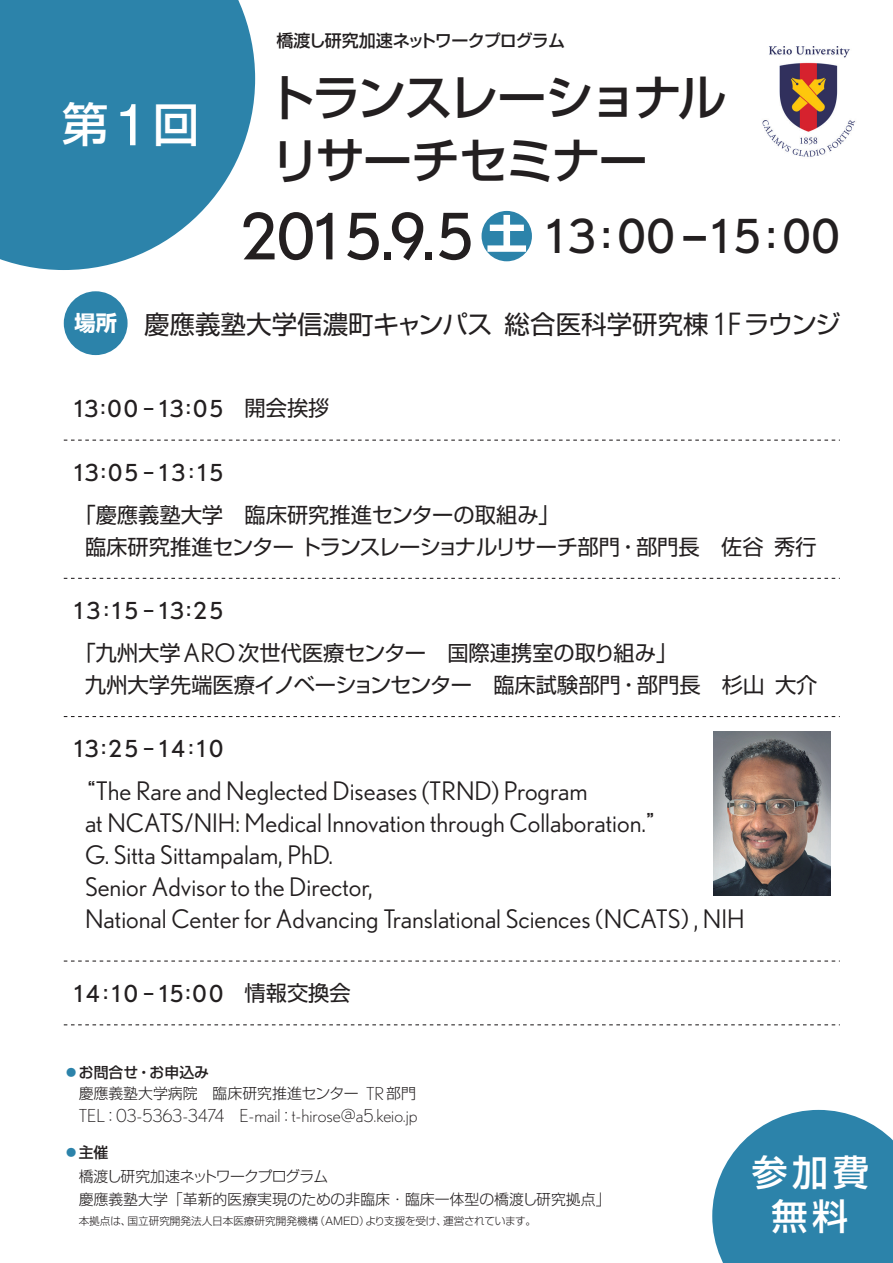
<style>
.page{position:relative;width:893px;height:1263px;background:#fff}
.page>*{position:absolute;margin:0;border:0;box-sizing:border-box;transform-origin:0 0}
.t1{font:500 48.9px/63.6px "Shin Go Pro";letter-spacing:-.055em;color:#231f20}
.t2{font:46.8px "Nobel";letter-spacing:.065em;color:#231f20}
.t3{font:500 46.8px "Shin Go Pro";color:#fff}
.t4{font:500 36.15px/43.3px "Shin Go Pro";color:#fff;text-align:center}
.t5{font:25.5px/32px "Nobel";color:#231f20}
.t6{font:25.5px "Shin Go Pro";color:#231f20}
.t7{font:23.4px "Nobel";letter-spacing:.105em;color:#231f20}
.t8{font:21.3px/32px "Shin Go Pro";color:#231f20}
.t9{font:700 21.3px "Shin Go Pro";color:#fff}
.t10{font:300 17.85px "Nobel";color:#231f20}
.t11{font:500 16.95px "Shin Go Pro";letter-spacing:-.05em;color:#231f20}
.t12{font:300 14.85px/22.4px "Shin Go Pro";color:#231f20}
.t13{font:500 14.85px "Shin Go Pro";color:#231f20}
.t14{font:300 10.65px "Shin Go Pro";color:#231f20}
.s1{font-family:"Helvetica";font-weight:400;font-size:58.5px}
.s2{font-size:63.75px}
.s3{font-family:"Shin Go Pro";font-weight:700;font-size:53.1px;color:#2c83aa}
.s4{font-family:"Nobel";font-size:30.6px}
.s5{font-size:19.2px}
.s6{font-family:"Nobel";font-size:25.5px}
.s7{font-family:"Shin Go Pro";font-size:21.3px}
.s8{color:#2c83aa}
.s9{font-family:"Nobel";font-size:17.85px}
.s10{font-family:"Shin Go Pro";font-size:14.85px}
</style>
<div class="page">
<svg style="left:0;top:0;width:255px;height:270px;background:#418fb2"></svg>
<svg style="left:712px;top:1110px;width:181px;height:153px;background:#4591b4"></svg>
<img style="left:713px;top:731px;width:117px;height:165px">
<svg style="left:64px;top:578px;width:776px;height:1px"></svg>
<svg style="left:64px;top:440px;width:776px;height:1px"></svg>
<svg style="left:64px;top:716px;width:776px;height:1px"></svg>
<svg style="left:64px;top:960px;width:776px;height:1px"></svg>
<svg style="left:64px;top:1024px;width:776px;height:1px"></svg>
<div style="left:64px;top:291px;width:64px;height:64px;background:#2c83aa;border-radius:50%"></div>
<img style="left:762px;top:47px;width:94px;height:110px">
<h2 class="t3" style="left:62px;top:86px;width:139px">第<span class="s1">1</span>回</h2>
<p class="t11" style="left:276px;top:26px;width:290px">橋渡し研究加速ネットワークプログラム</p>
<h1 class="t1" style="left:266px;top:60px;width:462px">トランスレーショナルリサーチセミナー</h1>
<h2 class="t2" style="left:241px;top:209px;width:601px"><span class="s2">2015.9.5</span><span class="s3">土</span> 13:00−15:00</h2>
<p class="t9" style="left:74px;top:306px;width:44px">場所</p>
<p class="t6" style="left:144px;top:303px;width:698px">慶應義塾大学信濃町キャンパス総合医科学研究棟 <span class="s4">1F</span>ラウンジ</p>
<p class="t7" style="left:74px;top:395px;width:150px">13:00 <span class="s5">−</span> 13:05</p>
<p class="t7" style="left:74px;top:459px;width:150px">13:05 <span class="s5">−</span> 13:15</p>
<p class="t8" style="left:244px;top:390px;width:87px">開会挨拶</p>
<p class="t8" style="left:85px;top:496px;width:733px;text-indent:-11px">「慶應義塾大学　臨床研究推進センターの取組み」<br>臨床研究推進センタートランスレーショナルリサーチ部門・部門長　佐谷秀行</p>
<p class="t7" style="left:74px;top:597px;width:150px">13:15 <span class="s5">−</span> 13:25</p>
<p class="t8" style="left:85px;top:634px;width:734px;text-indent:-11px">「九州大学<span class="s6">ARO</span>次世代医療センター　国際連携室の取り組み」<br>九州大学先端医療イノベーションセンター　臨床試験部門・部門長　杉山大介</p>
<p class="t7" style="left:74px;top:735px;width:150px">13:25 <span class="s5">−</span> 14:10</p>
<p class="t5" style="left:85px;top:775px;width:661px;text-indent:-11px"><span class="s7">“</span>The Rare and Neglected Diseases (TRND) Program<br>at NCATS/NIH: Medical Innovation through Collaboration.<span class="s7">”<br></span>G. Sitta Sittampalam, PhD.<br>Senior Advisor to the Director,<br>National Center for Advancing Translational Sciences<span class="s7">（</span>NCATS<span class="s7">）</span>, NIH</p>
<p class="t7" style="left:74px;top:979px;width:278px">14:10 <span class="s5">−</span> 15:00 <span class="s7">情報交換会</span></p>
<p class="t13" style="left:64px;top:1060px;width:147px"><span class="s8">●</span>お問合せ・お申込み</p>
<p class="t12" style="left:79px;top:1081px;width:339px">慶應義塾大学病院　臨床研究推進センター <span class="s9">TR</span>部門</p>
<p class="t10" style="left:79px;top:1106px;width:340px">TEL<span class="s10">：</span>03-5363-3474 E-mail<span class="s10">：</span>t-hirose@a5.keio.jp</p>
<p class="t13" style="left:64px;top:1140px;width:46px"><span class="s8">●</span>主催</p>
<p class="t12" style="left:79px;top:1163px;width:533px">橋渡し研究加速ネットワークプログラム<br>慶應義塾大学「革新的医療実現のための非臨床・臨床一体型の橋渡し研究拠点」</p>
<p class="t14" style="left:79px;top:1212px;width:459px">本拠点は、国立研究開発法人日本医療研究開発機構（AMED）より支援を受け、運営されています。</p>
<h3 class="t4" style="left:751px;top:1147px;width:119px">参加費無料</h3>
</div>
